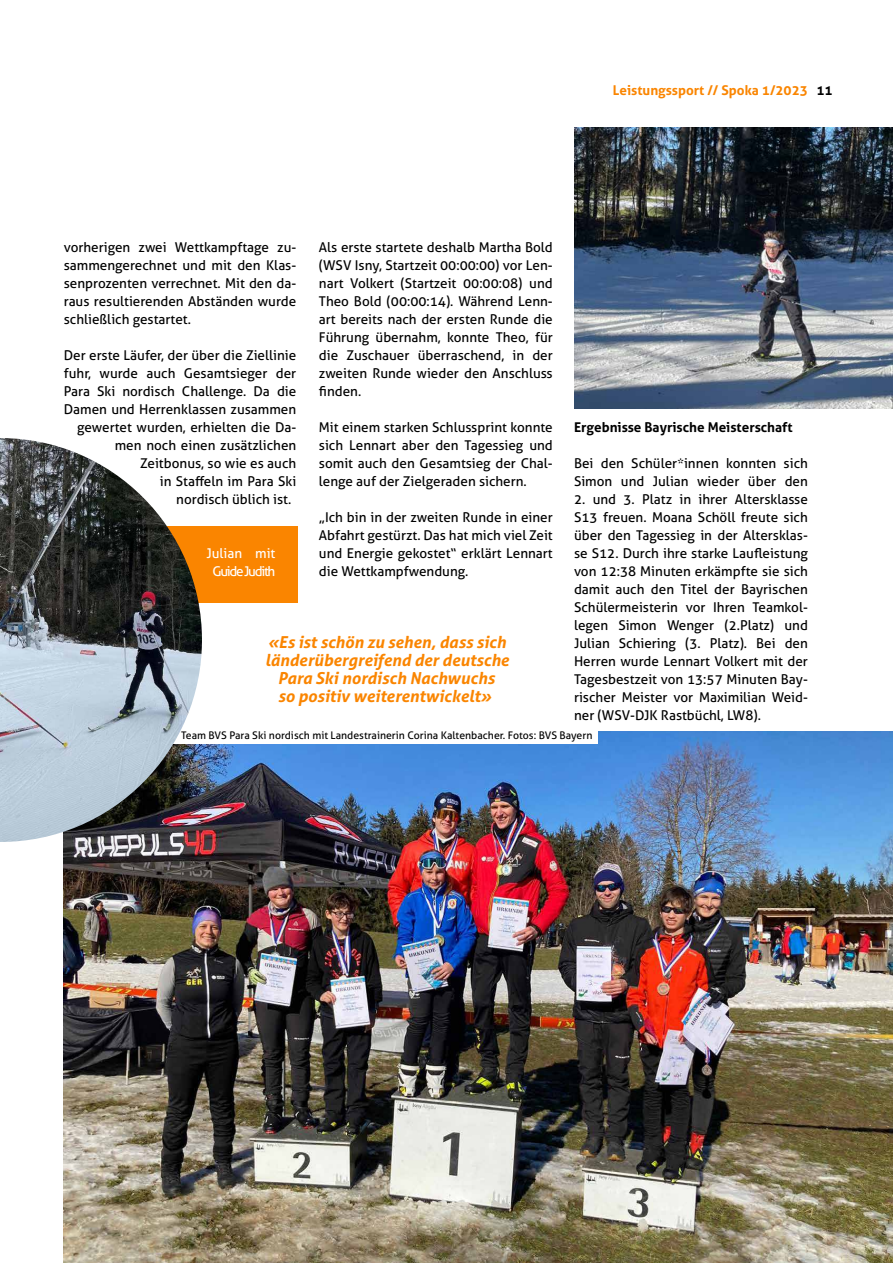
<style>
.page{position:relative;width:893px;height:1263px;background:#fff}
.page>*{position:absolute;margin:0;border:0;box-sizing:border-box;transform-origin:0 0}
.t1{font:italic 700 16.5px/18px "Aller";color:#fa8500;text-align:center}
.t2{font:13.5px/18px "Aller";color:#000;text-align:justify}
.t3{font:700 13.5px "Aller";color:#000}
.t4{font:700 13.5px "Aller";color:#fa8500}
.t5{font:13.5px/18px "Aller";letter-spacing:-.09em;color:#fff;text-align:center}
.t6{font:10.5px "Aller";color:#000}
</style>
<div class="page">
<img style="left:64px;top:731px;width:829px;height:532px">
<div style="left:173px;top:731px;width:425px;height:13px;background:#fff"></div>
<div style="left:73px;top:526px;width:225px;height:77px;background:#fa8500"></div>
<img style="left:0;top:438px;width:202px;height:404px">
<img style="left:574px;top:128px;width:319px;height:280px">
<p class="t4" style="left:613px;top:82px;width:197px">Leistungssport // Spoka 1/2023</p>
<p class="t3" style="left:816px;top:82px;width:18px">11</p>
<p class="t2" style="left:64px;top:238px;width:234px">vorherigen zwei Wettkampftage zu&shy;sammengerechnet und mit den Klas&shy;senprozenten verrechnet. Mit den da&shy;raus resultierenden Abständen wurde schließlich gestartet.</p>
<p class="t2" style="left:64px;top:346px;width:234px">Der erste Läufer, der über die Ziellinie</p>
<p class="t2" style="left:64px;top:364px;width:234px">fuhr, wurde auch Gesamtsieger der</p>
<p class="t2" style="left:64px;top:382px;width:234px">Para Ski nordisch Challenge. Da die</p>
<p class="t2" style="left:64px;top:400px;width:234px">Damen und Herrenklassen zusammen</p>
<p class="t2" style="left:77px;top:418px;width:220px">gewertet wurden, erhielten die Da-</p>
<p class="t2" style="left:115px;top:436px;width:183px">men noch einen zusätzlichen</p>
<p class="t2" style="left:140px;top:454px;width:157px">Zeitbonus, so wie es auch</p>
<p class="t2" style="left:160px;top:472px;width:138px">in Staffeln im Para Ski</p>
<p class="t2" style="left:176px;top:490px;width:117px">nordisch üblich ist.</p>
<p class="t5" style="left:206px;top:544px;width:70px">Julian mit<br>Guide Judith</p>
<p class="t2" style="left:319px;top:238px;width:235px">Als erste startete deshalb Martha Bold (WSV Isny, Startzeit 00:00:00) vor Len&shy;nart Volkert (Startzeit 00:00:08) und Theo Bold (00:00:14). Während Lenn&shy;art bereits nach der ersten Runde die Führung übernahm, konnte Theo, für die Zuschauer überraschend, in der zweiten Runde wieder den Anschluss finden.</p>
<p class="t2" style="left:319px;top:418px;width:235px">Mit einem starken Schlussprint konnte sich Lennart aber den Tagessieg und somit auch den Gesamtsieg der Chal&shy;lenge auf der Zielgeraden sichern.</p>
<p class="t2" style="left:319px;top:508px;width:235px">„Ich bin in der zweiten Runde in einer Abfahrt gestürzt. Das hat mich viel Zeit und Energie gekostet“ erklärt Lennart die Wettkampfwendung.</p>
<p class="t1" style="left:265px;top:633px;width:245px">«Es ist schön zu sehen, dass sich länderübergreifend der deutsche<br>Para Ski nordisch Nachwuchs<br>so positiv weiterentwickelt»</p>
<p class="t3" style="left:574px;top:419px;width:220px">Ergebnisse Bayrische Meisterschaft</p>
<p class="t2" style="left:574px;top:454px;width:235px">Bei den Schüler*innen konnten sich<br>Simon und Julian wieder über den</p>
<p class="t2" style="left:574px;top:490px;width:235px">2. und 3. Platz in ihrer Altersklasse S13 freuen. Moana Schöll freute sich über den Tagessieg in der Altersklas&shy;se S12. Durch ihre starke Laufleistung von 12:38 Minuten erkämpfte sie sich damit auch den Titel der Bayrischen Schülermeisterin vor Ihren Teamkol&shy;legen Simon Wenger (2.Platz) und Julian Schiering (3. Platz). Bei den Herren wurde Lennart Volkert mit der Tagesbestzeit von 13:57 Minuten Bay&shy;rischer Meister vor Maximilian Weid&shy;ner (WSV-DJK Rastbüchl, LW8).</p>
<p class="t6" style="left:181px;top:729px;width:413px">Team BVS Para Ski nordisch mit Landestrainerin Corina Kaltenbacher. Fotos: BVS Bayern</p>
</div>
